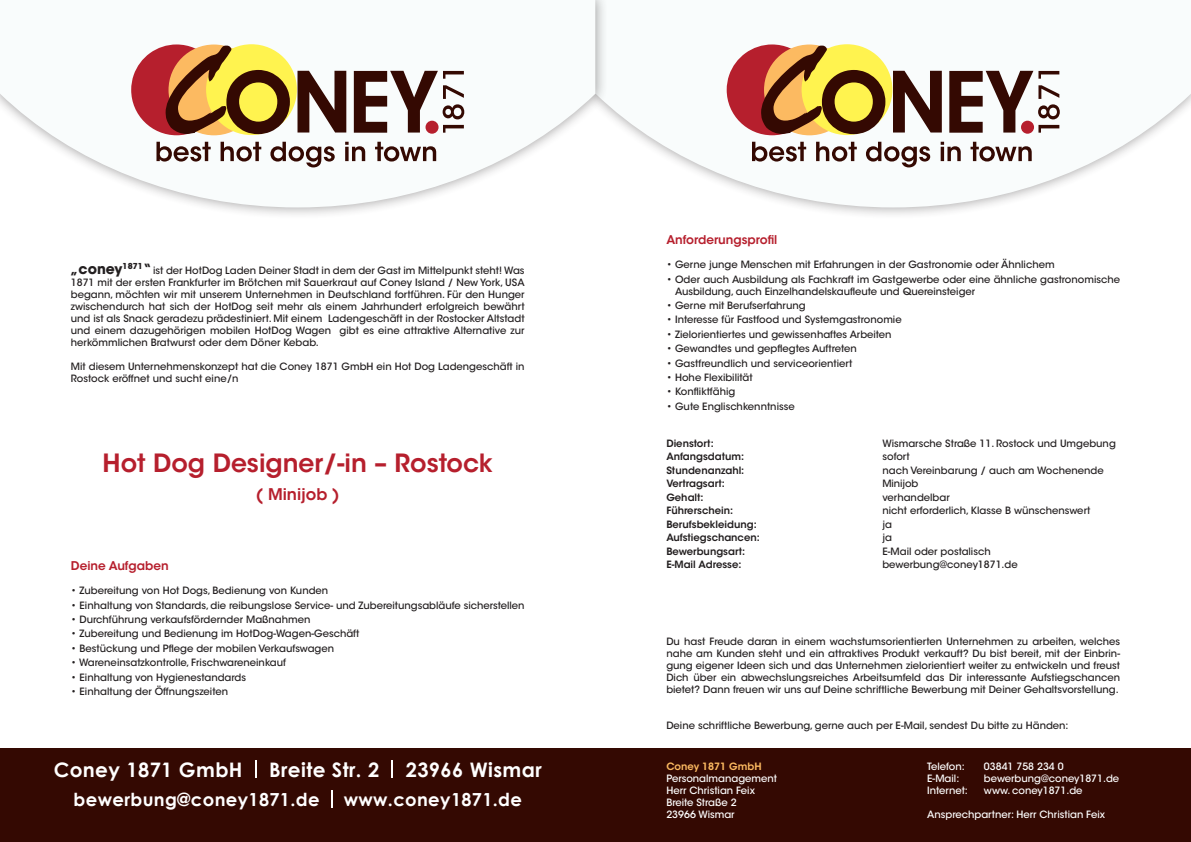
<style>
.page{position:relative;width:1191px;height:842px;background:#fff}
.page>*{position:absolute;margin:0;border:0;box-sizing:border-box;transform-origin:0 0}
.t1{font:600 25px "ITC Avant Garde Std";color:#b61f2d}
.t2{font:700 20px "Century Gothic";letter-spacing:.02em;color:#fff}
.t3{font:700 18px "Century Gothic";letter-spacing:.02em;color:#fff}
.t4{font:600 16px "ITC Avant Garde Std";color:#b61f2d}
.t5{font:600 12px "ITC Avant Garde Std";color:#b61f2d}
.t6{font:500 10px/12px "ITC Avant Garde Std";color:#231f20;text-align:justify}
.t7{font:500 10px/12px "ITC Avant Garde Std";color:#fff}
.t8{font:600 10px "ITC Avant Garde Std";color:#231f20}
.t9{font:600 10px "ITC Avant Garde Std";color:#fcba61}
.s1{font-weight:700;font-size:14px}
</style>
<div class="page">
<div style="left:583px;top:0;width:608px;height:220px;background:#231f20;opacity:.45"></div>
<svg style="left:608px;top:0;width:583px;height:207px"></svg>
<div style="left:801px;top:44px;width:91px;height:91px;background:#fff34f;border-radius:50%"></div>
<svg style="left:752px;top:142px;width:54px;height:20px"></svg>
<svg style="left:816px;top:142px;width:41px;height:20px"></svg>
<svg style="left:866px;top:142px;width:64px;height:25px"></svg>
<svg style="left:940px;top:142px;width:20px;height:19px"></svg>
<svg style="left:970px;top:142px;width:61px;height:20px"></svg>
<svg style="left:726px;top:44px;width:159px;height:91px"></svg>
<svg style="left:893px;top:71px;width:48px;height:62px"></svg>
<svg style="left:949px;top:71px;width:110px;height:62px"></svg>
<div style="left:1021px;top:121px;width:13px;height:13px;background:#b61f2d;border-radius:50%"></div>
<div style="left:595px;top:748px;width:596px;height:94px;background:#340902"></div>
<div style="left:0;top:0;width:608px;height:220px;background:#231f20;opacity:.45"></div>
<svg style="left:0;top:0;width:595px;height:207px"></svg>
<div style="left:206px;top:44px;width:91px;height:91px;background:#fff34f;border-radius:50%"></div>
<svg style="left:156px;top:142px;width:55px;height:20px"></svg>
<svg style="left:221px;top:142px;width:40px;height:20px"></svg>
<svg style="left:270px;top:142px;width:65px;height:25px"></svg>
<svg style="left:345px;top:142px;width:20px;height:19px"></svg>
<svg style="left:375px;top:142px;width:61px;height:20px"></svg>
<svg style="left:131px;top:44px;width:159px;height:91px"></svg>
<svg style="left:297px;top:71px;width:49px;height:62px"></svg>
<svg style="left:354px;top:71px;width:110px;height:62px"></svg>
<div style="left:425px;top:121px;width:13px;height:13px;background:#b61f2d;border-radius:50%"></div>
<div style="left:0;top:748px;width:595px;height:94px;background:#340902"></div>
<svg style="left:331px;top:790px;width:1px;height:17px"></svg>
<svg style="left:255px;top:760px;width:2px;height:18px"></svg>
<svg style="left:391px;top:760px;width:2px;height:18px"></svg>
<p class="t6" style="left:71px;top:264px;width:455px"><span class="s1">„coney</span><sup>1871</sup><span class="s1">“</span> ist der HotDog Laden Deiner Stadt in dem der Gast im Mittelpunkt steht! Was 1871 mit der ersten Frankfurter im Brötchen mit Sauerkraut auf Coney Island / New York, USA begann, möchten wir mit unserem Unternehmen in Deutschland fortführen. Für den Hunger zwischendurch hat sich der HotDog seit mehr als einem Jahrhundert erfolgreich bewährt und ist als Snack geradezu prädestiniert. Mit einem Ladengeschäft in der Rostocker Altstadt und einem dazugehörigen mobilen HotDog Wagen gibt es eine attraktive Alternative zur herkömmlichen Bratwurst oder dem Döner Kebab.</p>
<p class="t6" style="left:71px;top:360px;width:455px">Mit diesem Unternehmenskonzept hat die Coney 1871 GmbH ein Hot Dog Ladengeschäft in<br>Rostock eröffnet und sucht eine/n</p>
<h1 class="t1" style="left:103px;top:447px;width:392px">Hot Dog Designer/-in – Rostock</h1>
<h3 class="t4" style="left:256px;top:484px;width:85px">( Minijob )</h3>
<p class="t5" style="left:71px;top:558px;width:99px">Deine Aufgaben</p>
<p class="t6" style="left:71px;top:585px;width:259px">• Zubereitung von Hot Dogs, Bedienung von Kunden</p>
<p class="t6" style="left:71px;top:599px;width:455px">• Einhaltung von Standards, die reibungslose Service- und Zubereitungsabläufe sicherstellen</p>
<p class="t6" style="left:71px;top:613px;width:241px">• Durchführung verkaufsfördernder Maßnahmen</p>
<p class="t6" style="left:71px;top:628px;width:290px">• Zubereitung und Bedienung im HotDog-Wagen-Geschäft</p>
<p class="t6" style="left:71px;top:642px;width:265px">• Bestückung und Pflege der mobilen Verkaufswagen</p>
<p class="t6" style="left:71px;top:657px;width:217px">• Wareneinsatzkontrolle, Frischwareneinkauf</p>
<p class="t6" style="left:71px;top:671px;width:177px">• Einhaltung von Hygienestandards</p>
<p class="t6" style="left:71px;top:685px;width:159px">• Einhaltung der Öffnungszeiten</p>
<h2 class="t2" style="left:54px;top:755px;width:190px">Coney 1871 GmbH</h2>
<h2 class="t2" style="left:269px;top:755px;width:111px">Breite Str. 2</h2>
<h2 class="t2" style="left:406px;top:755px;width:138px">23966 Wismar</h2>
<h3 class="t3" style="left:74px;top:785px;width:247px">bewerbung@coney1871.de</h3>
<h3 class="t3" style="left:344px;top:785px;width:180px">www.coney1871.de</h3>
<p class="t5" style="left:666px;top:232px;width:112px">Anforderungsprofil</p>
<p class="t6" style="left:666px;top:259px;width:390px">• Gerne junge Menschen mit Erfahrungen in der Gastronomie oder Ähnlichem</p>
<p class="t6" style="left:675px;top:273px;width:446px;text-indent:-9px">• Oder auch Ausbildung als Fachkraft im Gastgewerbe oder eine ähnliche gastronomische<br>Ausbildung, auch Einzelhandelskaufleute und Quereinsteiger</p>
<p class="t6" style="left:666px;top:299px;width:141px">• Gerne mit Berufserfahrung</p>
<p class="t6" style="left:666px;top:314px;width:237px">• Interesse für Fastfood und Systemgastronomie</p>
<p class="t6" style="left:666px;top:328px;width:227px">• Zielorientiertes und gewissenhaftes Arbeiten</p>
<p class="t6" style="left:666px;top:343px;width:192px">• Gewandtes und gepflegtes Auftreten</p>
<p class="t6" style="left:666px;top:357px;width:187px">• Gastfreundlich und serviceorientiert</p>
<p class="t6" style="left:666px;top:371px;width:88px">• Hohe Flexibilität</p>
<p class="t6" style="left:666px;top:386px;width:70px">• Konfliktfähig</p>
<p class="t6" style="left:666px;top:400px;width:130px">• Gute Englischkenntnisse</p>
<p class="t8" style="left:666px;top:437px;width:49px">Dienstort:</p>
<p class="t6" style="left:882px;top:437px;width:235px">Wismarsche Straße 11. Rostock und Umgebung</p>
<p class="t8" style="left:666px;top:450px;width:79px">Anfangsdatum:</p>
<p class="t6" style="left:882px;top:451px;width:29px">sofort</p>
<p class="t8" style="left:666px;top:464px;width:79px">Stundenanzahl:</p>
<p class="t6" style="left:882px;top:464px;width:223px">nach Vereinbarung / auch am Wochenende</p>
<p class="t8" style="left:666px;top:477px;width:60px">Vertragsart:</p>
<p class="t6" style="left:882px;top:478px;width:37px">Minijob</p>
<p class="t8" style="left:666px;top:491px;width:39px">Gehalt:</p>
<p class="t6" style="left:882px;top:491px;width:69px">verhandelbar</p>
<p class="t8" style="left:666px;top:504px;width:68px">Führerschein:</p>
<p class="t6" style="left:882px;top:505px;width:209px">nicht erforderlich, Klasse B wünschenswert</p>
<p class="t8" style="left:666px;top:518px;width:92px">Berufsbekleidung:</p>
<p class="t6" style="left:882px;top:518px;width:11px">ja</p>
<p class="t8" style="left:666px;top:531px;width:95px">Aufstiegschancen:</p>
<p class="t6" style="left:882px;top:532px;width:11px">ja</p>
<p class="t8" style="left:666px;top:545px;width:80px">Bewerbungsart:</p>
<p class="t6" style="left:882px;top:545px;width:110px">E-Mail oder postalisch</p>
<p class="t8" style="left:666px;top:558px;width:77px">E-Mail Adresse:</p>
<p class="t6" style="left:882px;top:559px;width:137px">bewerbung@coney1871.de</p>
<p class="t6" style="left:666px;top:636px;width:455px">Du hast Freude daran in einem wachstumsorientierten Unternehmen zu arbeiten, welches nahe am Kunden steht und ein attraktives Produkt verkauft? Du bist bereit, mit der Einbrin&shy;gung eigener Ideen sich und das Unternehmen zielorientiert weiter zu entwickeln und freust Dich über ein abwechslungsreiches Arbeitsumfeld das Dir interessante Aufstiegschancen bietet? Dann freuen wir uns auf Deine schriftliche Bewerbung mit Deiner Gehaltsvorstellung.</p>
<p class="t6" style="left:666px;top:720px;width:404px">Deine schriftliche Bewerbung, gerne auch per E-Mail, sendest Du bitte zu Händen:</p>
<p class="t9" style="left:666px;top:760px;width:97px">Coney 1871 GmbH</p>
<p class="t7" style="left:666px;top:772px;width:112px">Personalmanagement<br>Herr Christian Feix<br>Breite Straße 2<br>23966 Wismar</p>
<p class="t7" style="left:927px;top:760px;width:39px">Telefon:</p>
<p class="t7" style="left:984px;top:760px;width:81px">03841 758 234 0</p>
<p class="t7" style="left:927px;top:772px;width:34px">E-Mail:</p>
<p class="t7" style="left:984px;top:772px;width:137px">bewerbung@coney1871.de</p>
<p class="t7" style="left:927px;top:784px;width:42px">Internet:</p>
<p class="t7" style="left:984px;top:784px;width:100px">www. coney1871.de</p>
<p class="t7" style="left:927px;top:808px;width:179px">Ansprechpartner: Herr Christian Feix</p>
</div>
